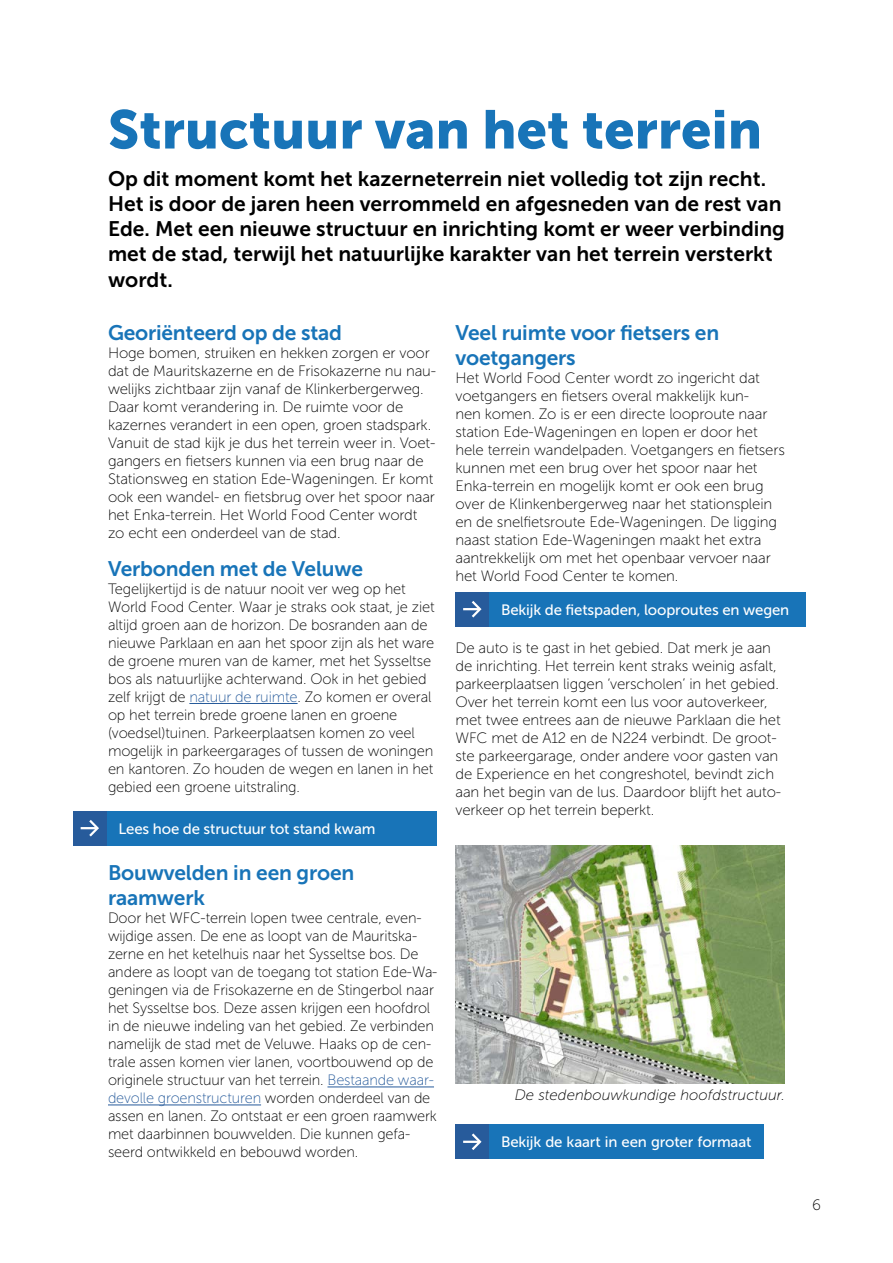
<style>
.page{position:relative;width:893px;height:1263px;background:#fff}
.page>*{position:absolute;margin:0;border:0;box-sizing:border-box;transform-origin:0 0}
.t1{font:54px "Museo Sans 900";color:#1874b8}
.t2{font:21px/25.2px "Museo Sans 700";color:#000}
.t3{font:21px/25.2px "Museo Sans 700";letter-spacing:-.01em;color:#1874b8}
.t4{font:15px/18px "Museo Sans 100";letter-spacing:-.01em;color:#000}
.t5{font:15px "Museo Sans 500";letter-spacing:-.01em;color:#fff}
.t6{font:italic 15px "Museo Sans 100";color:#000}
.s1{color:#275b9b}
</style>
<div class="page">
<hr style="left:189px;top:703px;width:109px;height:1px;background:#275b9b">
<hr style="left:327px;top:1086px;width:107px;height:1px;background:#275b9b">
<hr style="left:108px;top:1104px;width:153px;height:1px;background:#275b9b">
<img style="left:455px;top:845px;width:330px;height:238px">
<div style="left:73px;top:811px;width:34px;height:34px;background:#275b9b"></div>
<div style="left:107px;top:811px;width:329px;height:34px;background:#1874b8"></div>
<svg style="left:81px;top:820px;width:18px;height:17px"></svg>
<div style="left:455px;top:1125px;width:34px;height:34px;background:#275b9b"></div>
<div style="left:489px;top:1125px;width:275px;height:34px;background:#1874b8"></div>
<svg style="left:463px;top:1133px;width:19px;height:17px"></svg>
<div style="left:455px;top:592px;width:34px;height:34px;background:#275b9b"></div>
<div style="left:489px;top:592px;width:317px;height:34px;background:#1874b8"></div>
<svg style="left:463px;top:601px;width:19px;height:17px"></svg>
<h1 class="t1" style="left:108px;top:99px;width:655px">Structuur van het terrein</h1>
<p class="t2" style="left:108px;top:166px;width:678px">Op dit moment komt het kazerneterrein niet volledig tot zijn recht.<br>Het is door de jaren heen verrommeld en afgesneden van de rest van Ede. Met een nieuwe structuur en inrichting komt er weer verbinding met de stad, terwijl het natuurlijke karakter van het terrein versterkt wordt.</p>
<h2 class="t3" style="left:108px;top:320px;width:235px">Georiënteerd op de stad</h2>
<p class="t4" style="left:108px;top:344px;width:330px">Hoge bomen, struiken en hekken zorgen er voor dat de Mauritskazerne en de Frisokazerne nu nau&shy;welijks zichtbaar zijn vanaf de Klinkerbergerweg.<br>Daar komt verandering in. De ruimte voor de kazernes verandert in een open, groen stadspark.<br>Vanuit de stad kijk je dus het terrein weer in. Voet&shy;gangers en fietsers kunnen via een brug naar de Stationsweg en station Ede-Wageningen. Er komt ook een wandel- en fietsbrug over het spoor naar het Enka-terrein. Het World Food Center wordt zo echt een onderdeel van de stad.</p>
<h2 class="t3" style="left:108px;top:556px;width:257px">Verbonden met de Veluwe</h2>
<p class="t4" style="left:108px;top:580px;width:328px">Tegelijkertijd is de natuur nooit ver weg op het World Food Center. Waar je straks ook staat, je ziet altijd groen aan de horizon. De bosranden aan de nieuwe Parklaan en aan het spoor zijn als het ware de groene muren van de kamer, met het Sysseltse bos als natuurlijke achterwand. Ook in het gebied zelf krijgt de <span class="s1">natuur de ruimte</span>. Zo komen er overal op het terrein brede groene lanen en groene (voedsel)tuinen. Parkeerplaatsen komen zo veel mogelijk in parkeergarages of tussen de woningen en kantoren. Zo houden de wegen en lanen in het gebied een groene uitstraling.</p>
<h2 class="t3" style="left:455px;top:320px;width:265px">Veel ruimte voor fietsers en voetgangers</h2>
<p class="t4" style="left:455px;top:369px;width:331px">Het World Food Center wordt zo ingericht dat voetgangers en fietsers overal makkelijk kun-<br>nen komen. Zo is er een directe looproute naar station Ede-Wageningen en lopen er door het hele terrein wandelpaden. Voetgangers en fietsers kunnen met een brug over het spoor naar het Enka-terrein en mogelijk komt er ook een brug over de Klinkenbergerweg naar het stationsplein en de snelfietsroute Ede-Wageningen. De ligging naast station Ede-Wageningen maakt het extra aantrekkelijk om met het openbaar vervoer naar het World Food Center te komen.</p>
<p class="t5" style="left:501px;top:601px;width:290px">Bekijk de fietspaden, looproutes en wegen</p>
<p class="t4" style="left:455px;top:639px;width:327px">De auto is te gast in het gebied. Dat merk je aan de inrichting. Het terrein kent straks weinig asfalt, parkeerplaatsen liggen ‘verscholen’ in het gebied.<br>Over het terrein komt een lus voor autoverkeer, met twee entrees aan de nieuwe Parklaan die het WFC met de A12 en de N224 verbindt. De groot&shy;ste parkeergarage, onder andere voor gasten van de Experience en het congreshotel, bevindt zich aan het begin van de lus. Daardoor blijft het auto&shy;verkeer op het terrein beperkt.</p>
<p class="t5" style="left:118px;top:820px;width:258px">Lees hoe de structuur tot stand kwam</p>
<h2 class="t3" style="left:108px;top:860px;width:248px">Bouwvelden in een groen raamwerk</h2>
<p class="t4" style="left:108px;top:909px;width:331px">Door het WFC-terrein lopen twee centrale, even&shy;wijdige assen. De ene as loopt van de Mauritska&shy;zerne en het ketelhuis naar het Sysseltse bos. De andere as loopt van de toegang tot station Ede-Wa&shy;geningen via de Frisokazerne en de Stingerbol naar het Sysseltse bos. Deze assen krijgen een hoofdrol in de nieuwe indeling van het gebied. Ze verbinden namelijk de stad met de Veluwe. Haaks op de cen&shy;trale assen komen vier lanen, voortbouwend op de originele structuur van het terrein. <span class="s1">Bestaande waar&shy;devolle groenstructuren</span> worden onderdeel van de assen en lanen. Zo ontstaat er een groen raamwerk met daarbinnen bouwvelden. Die kunnen gefa&shy;seerd ontwikkeld en bebouwd worden.</p>
<p class="t6" style="left:515px;top:1087px;width:272px">De stedenbouwkundige hoofdstructuur.</p>
<p class="t5" style="left:501px;top:1134px;width:252px">Bekijk de kaart in een groter formaat</p>
<p class="t4" style="left:812px;top:1196px;width:10px">6</p>
</div>
